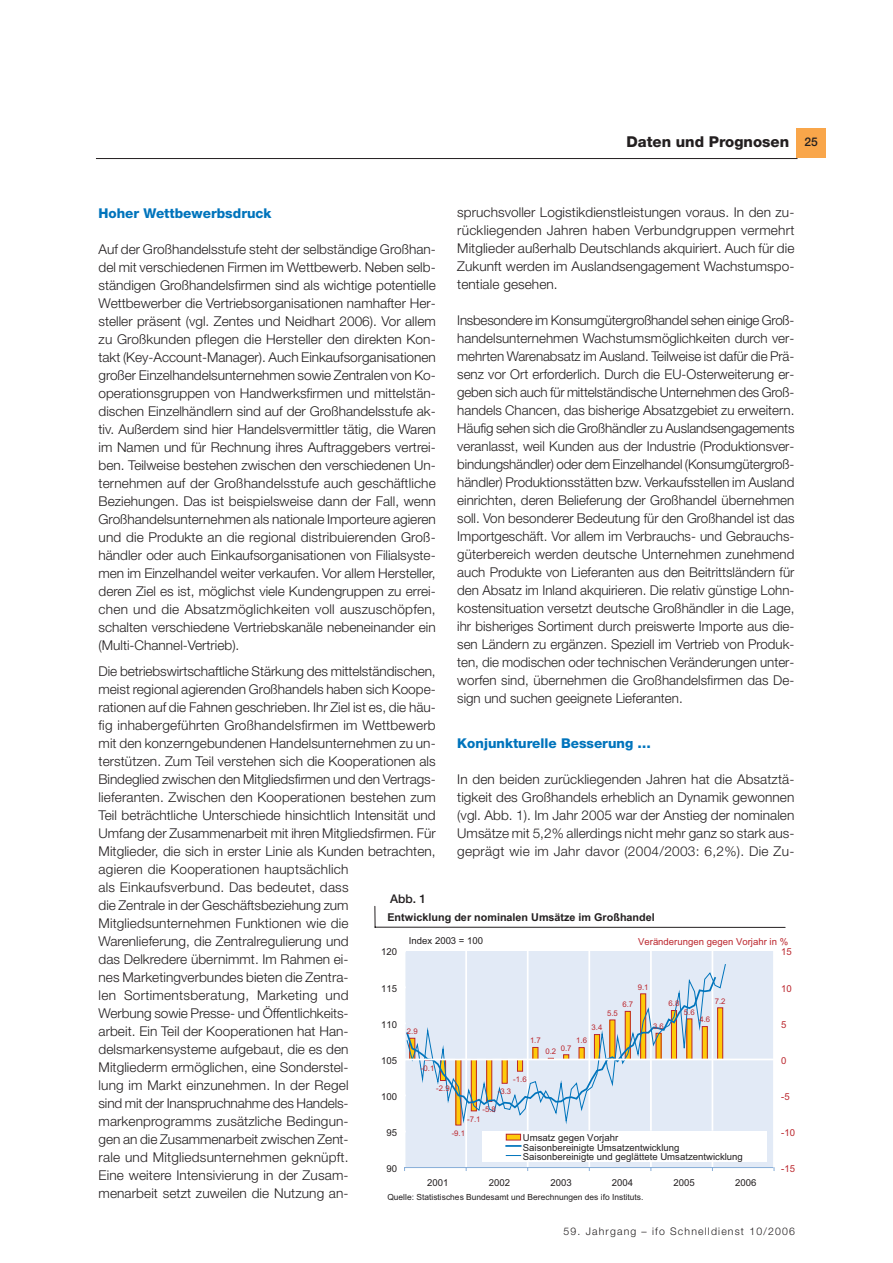
<style>
.page{position:relative;width:893px;height:1263px;background:#fff}
.page>*{position:absolute;margin:0;border:0;box-sizing:border-box;transform-origin:0 0}
.t1{font:800 15px "Helvetica Neue LT Std";color:#231f20}
.t2{font:300 13.5px/18px "Helvetica Neue LT Std";letter-spacing:.005em;color:#231f20;text-align:justify}
.t3{font:800 13.5px "Helvetica Neue LT Std";color:#0074bc}
.t4{font:500 12px "Helvetica Neue LT Std";color:#231f20}
.t5{font:700 10.8px "Arial";color:#231f20}
.t6{font:300 10.5px "Helvetica Neue LT Std";letter-spacing:.11em;color:#231f20}
.t7{font:9.6px/9.3px "Arial";color:#231f20}
.t8{font:9.6px "Arial";color:#bb272e}
.t9{font:8.4px "Arial";color:#231f20}
.t10{font:7.8px "Arial";color:#bb272e}
</style>
<div class="page">
<hr style="left:96px;top:158px;width:701px;height:1px;background:#231f20">
<div style="left:796px;top:128px;width:30px;height:30px;background:#f9a64a"></div>
<div style="left:405px;top:951px;width:369px;height:216px;background:#e2eaf6"></div>
<hr style="left:465px;top:951px;width:2px;height:216px;background:#fff">
<hr style="left:527px;top:951px;width:2px;height:216px;background:#fff">
<hr style="left:588px;top:951px;width:2px;height:216px;background:#fff">
<hr style="left:650px;top:951px;width:2px;height:216px;background:#fff">
<hr style="left:712px;top:951px;width:1px;height:216px;background:#fff">
<hr style="left:773px;top:951px;width:2px;height:216px;background:#fff">
<hr style="left:405px;top:1167px;width:369px;height:1px;background:#88aed8">
<svg style="left:406px;top:964px;width:320px;height:162px"></svg>
<hr style="left:405px;top:1058px;width:369px;height:2px;background:#fff">
<div style="left:482px;top:1131px;width:284px;height:30px;background:#fff"></div>
<div style="left:506px;top:1134px;width:15px;height:6px;background:#feca0a"></div>
<div style="left:506px;top:1134px;width:15px;height:6px;border:1px solid #bb272e"></div>
<svg style="left:506px;top:1145px;width:15px;height:2px"></svg>
<svg style="left:506px;top:1155px;width:15px;height:1px"></svg>
<svg style="left:375px;top:906px;width:1px;height:21px"></svg>
<hr style="left:375px;top:927px;width:410px;height:1px;background:#231f20">
<p class="t1" style="left:626px;top:136px;width:164px">Daten und Prognosen</p>
<p class="t4" style="left:805px;top:137px;width:15px">25</p>
<p class="t2" style="left:457px;top:205px;width:339px">spruchsvoller Logistikdienstleistungen voraus. In den zu&shy;rückliegenden Jahren haben Verbundgruppen vermehrt Mitglieder außerhalb Deutschlands akquiriert. Auch für die Zukunft werden im Auslandsengagement Wachstumspo&shy;tentiale gesehen.</p>
<p class="t2" style="left:457px;top:313px;width:339px">Insbesondere im Konsumgütergroßhandel sehen einige Groß&shy;handelsunternehmen Wachstumsmöglichkeiten durch ver&shy;mehrten Warenabsatz im Ausland. Teilweise ist dafür die Prä&shy;senz vor Ort erforderlich. Durch die EU-Osterweiterung er&shy;geben sich auch für mittelständische Unternehmen des Groß&shy;handels Chancen, das bisherige Absatzgebiet zu erweitern.<br>Häufig sehen sich die Großhändler zu Auslandsengagements veranlasst, weil Kunden aus der Industrie (Produktionsver&shy;bindungshändler) oder dem Einzelhandel (Konsumgütergroß&shy;händler) Produktionsstätten bzw. Verkaufsstellen im Ausland einrichten, deren Belieferung der Großhandel übernehmen soll. Von besonderer Bedeutung für den Großhandel ist das Importgeschäft. Vor allem im Verbrauchs- und Gebrauchs&shy;güterbereich werden deutsche Unternehmen zunehmend auch Produkte von Lieferanten aus den Beitrittsländern für den Absatz im Inland akquirieren. Die relativ günstige Lohn&shy;kostensituation versetzt deutsche Großhändler in die Lage, ihr bisheriges Sortiment durch preiswerte Importe aus die&shy;sen Ländern zu ergänzen. Speziell im Vertrieb von Produk&shy;ten, die modischen oder technischen Veränderungen unter&shy;worfen sind, übernehmen die Großhandelsfirmen das De&shy;sign und suchen geeignete Lieferanten.</p>
<p class="t3" style="left:457px;top:738px;width:195px">Konjunkturelle Besserung …</p>
<p class="t2" style="left:457px;top:771px;width:339px">In den beiden zurückliegenden Jahren hat die Absatztä&shy;tigkeit des Großhandels erheblich an Dynamik gewonnen (vgl. Abb. 1). Im Jahr 2005 war der Anstieg der nominalen Umsätze mit 5,2% allerdings nicht mehr ganz so stark aus&shy;geprägt wie im Jahr davor (2004/2003: 6,2%). Die Zu-</p>
<p class="t3" style="left:99px;top:208px;width:175px">Hoher Wettbewerbsdruck</p>
<p class="t2" style="left:99px;top:241px;width:339px">Auf der Großhandelsstufe steht der selbständige Großhan&shy;del mit verschiedenen Firmen im Wettbewerb. Neben selb&shy;ständigen Großhandelsfirmen sind als wichtige potentielle Wettbewerber die Vertriebsorganisationen namhafter Her&shy;steller präsent (vgl. Zentes und Neidhart 2006). Vor allem zu Großkunden pflegen die Hersteller den direkten Kon&shy;takt (Key-Account-Manager). Auch Einkaufsorganisationen großer Einzelhandelsunternehmen sowie Zentralen von Ko&shy;operationsgruppen von Handwerksfirmen und mittelstän&shy;dischen Einzelhändlern sind auf der Großhandelsstufe ak&shy;tiv. Außerdem sind hier Handelsvermittler tätig, die Waren im Namen und für Rechnung ihres Auftraggebers vertrei&shy;ben. Teilweise bestehen zwischen den verschiedenen Un&shy;ternehmen auf der Großhandelsstufe auch geschäftliche Beziehungen. Das ist beispielsweise dann der Fall, wenn Großhandelsunternehmen als nationale Importeure agieren und die Produkte an die regional distribuierenden Groß&shy;händler oder auch Einkaufsorganisationen von Filialsyste&shy;men im Einzelhandel weiter verkaufen. Vor allem Hersteller, deren Ziel es ist, möglichst viele Kundengruppen zu errei&shy;chen und die Absatzmöglichkeiten voll auszuschöpfen, schalten verschiedene Vertriebskanäle nebeneinander ein (Multi-Channel-Vertrieb).</p>
<p class="t2" style="left:99px;top:664px;width:339px;text-align:left">Die betriebswirtschaftliche Stärkung des mittelständischen, meist regional agierenden Großhandels haben sich Koope&shy;rationen auf die Fahnen geschrieben. Ihr Ziel ist es, die häu&shy;fig inhabergeführten Großhandelsfirmen im Wettbewerb mit den konzerngebundenen Handelsunternehmen zu un&shy;terstützen. Zum Teil verstehen sich die Kooperationen als Bindeglied zwischen den Mitgliedsfirmen und den Vertrags&shy;lieferanten. Zwischen den Kooperationen bestehen zum Teil beträchtliche Unterschiede hinsichtlich Intensität und Umfang der Zusammenarbeit mit ihren Mitgliedsfirmen. Für Mitglieder, die sich in erster Linie als Kunden betrachten, agieren die Kooperationen hauptsächlich<br>als Einkaufsverbund. Das bedeutet, dass<br>die Zentrale in der Geschäftsbeziehung zum Mitgliedsunternehmen Funktionen wie die Warenlieferung, die Zentralregulierung und<br>das Delkredere übernimmt. Im Rahmen ei-<br>nes Marketingverbundes bieten die Zentra-<br>len Sortimentsberatung, Marketing und<br>Werbung sowie Presse- und Öffentlichkeits-<br>arbeit. Ein Teil der Kooperationen hat Han&shy;delsmarkensysteme aufgebaut, die es den<br>Mitgliederm ermöglichen, eine Sonderstel-<br>lung im Markt einzunehmen. In der Regel<br>sind mit der Inanspruchnahme des Handels&shy;markenprogramms zusätzliche Bedingun-<br>gen an die Zusammenarbeit zwischen Zent-<br>rale und Mitgliedsunternehmen geknüpft.<br>Eine weitere Intensivierung in der Zusam-<br>menarbeit setzt zuweilen die Nutzung an-</p>
<p class="t4" style="left:390px;top:894px;width:38px">Abb. 1</p>
<p class="t5" style="left:387px;top:914px;width:269px">Entwicklung der nominalen Umsätze im Großhandel</p>
<p class="t7" style="left:409px;top:937px;width:76px">Index 2003 = 100</p>
<p class="t8" style="left:638px;top:938px;width:152px">Veränderungen gegen Vorjahr in %</p>
<p class="t7" style="left:381px;top:948px;width:17px">120</p>
<p class="t8" style="left:781px;top:949px;width:12px">15</p>
<p class="t10" style="left:638px;top:984px;width:12px">9.1</p>
<p class="t7" style="left:381px;top:984px;width:17px">115</p>
<p class="t8" style="left:781px;top:985px;width:12px">10</p>
<p class="t10" style="left:715px;top:998px;width:12px">7.2</p>
<p class="t10" style="left:668px;top:1001px;width:12px">6.8</p>
<p class="t10" style="left:622px;top:1001px;width:12px">6.7</p>
<p class="t10" style="left:684px;top:1009px;width:12px">5.6</p>
<p class="t10" style="left:607px;top:1010px;width:12px">5.5</p>
<p class="t10" style="left:699px;top:1017px;width:12px">4.6</p>
<p class="t7" style="left:381px;top:1020px;width:17px">110</p>
<p class="t8" style="left:781px;top:1021px;width:7px">5</p>
<p class="t10" style="left:653px;top:1023px;width:12px">3.6</p>
<p class="t10" style="left:592px;top:1025px;width:12px">3.4</p>
<p class="t10" style="left:407px;top:1028px;width:12px">2.9</p>
<p class="t10" style="left:530px;top:1038px;width:12px">1.7</p>
<p class="t10" style="left:576px;top:1038px;width:12px">1.6</p>
<p class="t10" style="left:561px;top:1045px;width:12px">0.7</p>
<p class="t10" style="left:545px;top:1048px;width:12px">0.2</p>
<p class="t7" style="left:381px;top:1056px;width:17px">105</p>
<p class="t8" style="left:781px;top:1057px;width:7px">0</p>
<p class="t10" style="left:421px;top:1065px;width:15px">-0.1</p>
<p class="t10" style="left:513px;top:1076px;width:15px">-1.6</p>
<p class="t10" style="left:436px;top:1086px;width:15px">-2.9</p>
<p class="t10" style="left:498px;top:1089px;width:15px">-3.3</p>
<p class="t7" style="left:381px;top:1092px;width:17px">100</p>
<p class="t8" style="left:781px;top:1093px;width:10px">-5</p>
<p class="t10" style="left:482px;top:1107px;width:15px">-5.8</p>
<p class="t10" style="left:467px;top:1116px;width:15px">-7.1</p>
<p class="t7" style="left:387px;top:1128px;width:12px">95</p>
<p class="t8" style="left:781px;top:1129px;width:15px">-10</p>
<p class="t10" style="left:452px;top:1130px;width:15px">-9.1</p>
<p class="t7" style="left:523px;top:1134px;width:222px">Umsatz gegen Vorjahr<br>Saisonbereinigte Umsatzentwicklung<br>Saisonbereinigte und geglättete Umsatzentwicklung</p>
<p class="t7" style="left:387px;top:1164px;width:12px">90</p>
<p class="t8" style="left:781px;top:1165px;width:15px">-15</p>
<p class="t7" style="left:427px;top:1178px;width:23px">2001</p>
<p class="t7" style="left:489px;top:1178px;width:23px">2002</p>
<p class="t7" style="left:550px;top:1178px;width:23px">2003</p>
<p class="t7" style="left:612px;top:1178px;width:23px">2004</p>
<p class="t7" style="left:674px;top:1178px;width:23px">2005</p>
<p class="t7" style="left:735px;top:1178px;width:23px">2006</p>
<p class="t9" style="left:387px;top:1194px;width:258px">Quelle: Statistisches Bundesamt und Berechnungen des ifo Instituts.</p>
<p class="t6" style="left:564px;top:1228px;width:233px">59. Jahrgang – ifo Schnelldienst 10/2006</p>
</div>
